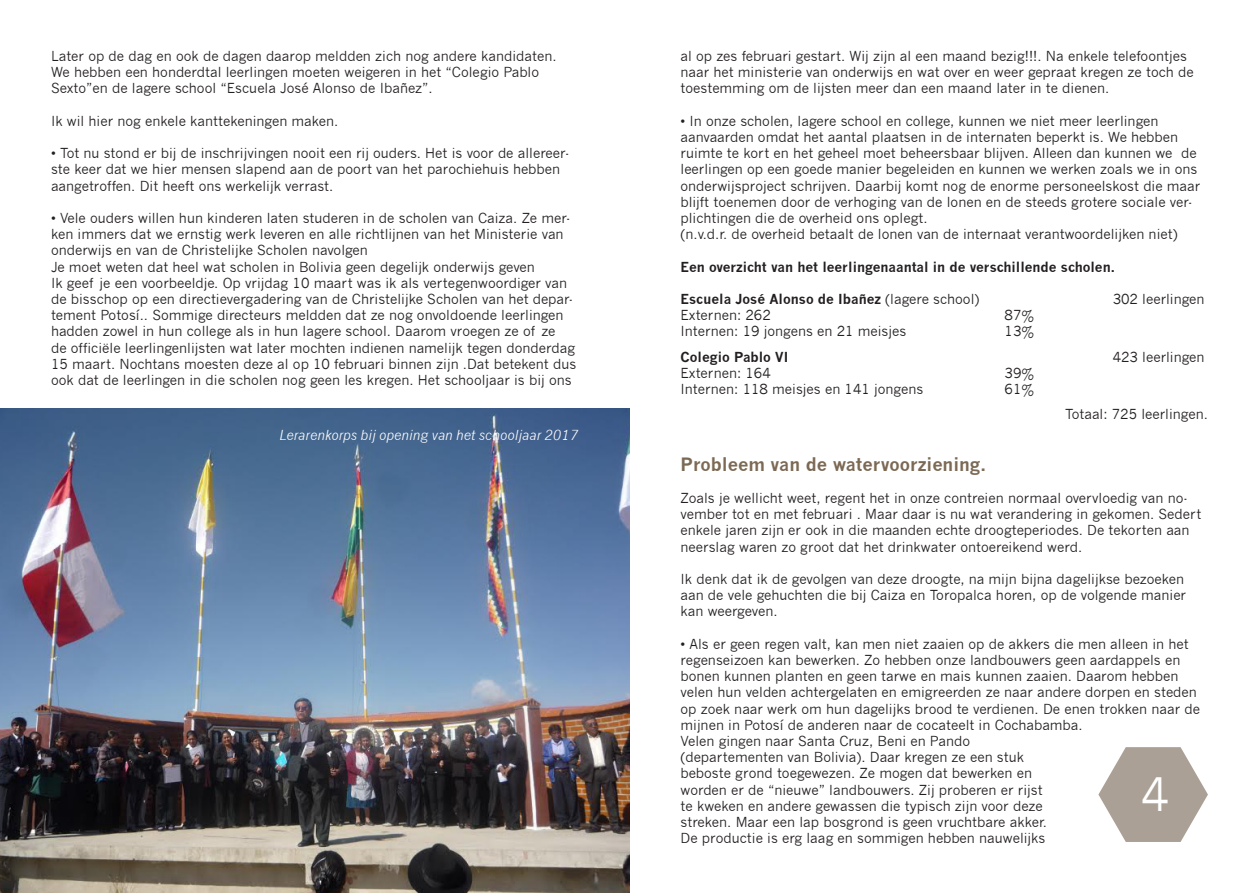
<style>
.page{position:relative;width:1259px;height:893px;background:#fff}
.page>*{position:absolute;margin:0;border:0;box-sizing:border-box;transform-origin:0 0}
.t1{font:45px "News Gothic";color:#fff}
.t2{font:700 18px "News Gothic";letter-spacing:-.005em;color:#7c6954}
.t3{font:13.5px/16.2px "News Gothic";color:#231f20}
.t4{font:700 13.5px "News Gothic";color:#231f20}
.t5{font:italic 13.5px "News Gothic";color:#fff}
.s1{font-weight:400}
</style>
<div class="page">
<img style="left:0;top:408px;width:629px;height:485px">
<svg style="left:1098px;top:747px;width:110px;height:95px"></svg>
<p class="t3" style="left:51px;top:48px;width:507px">Later op de dag en ook de dagen daarop meldden zich nog andere kandidaten.<br>We hebben een honderdtal leerlingen moeten weigeren in het “Colegio Pablo<br>Sexto”en de lagere school “Escuela José Alonso de I bañez”.</p>
<p class="t3" style="left:51px;top:113px;width:289px">I k wil hier nog enkele kanttekeningen maken.</p>
<p class="t3" style="left:51px;top:145px;width:520px">• Tot nu stond er bij de inschrijvingen nooit een rij ouders. Het is voor de allereer&shy;ste keer dat we hier mensen slapend aan de poort van het parochiehuis hebben aangetroffen. Dit heeft ons werkelijk verrast.</p>
<p class="t3" style="left:51px;top:210px;width:521px">• Vele ouders willen hun kinderen laten studeren in de scholen van Caiza. Ze mer&shy;ken immers dat we ernstig werk leveren en alle richtlijnen van het Ministerie van onderwijs en van de Christelijke Scholen navolgen</p>
<p class="t3" style="left:51px;top:259px;width:485px">Je moet weten dat heel wat scholen in Bolivia geen degelijk onderwijs geven</p>
<p class="t3" style="left:51px;top:275px;width:527px">I k geef je een voorbeeldje. Op vrijdag 10 maart was ik als vertegenwoordiger van de bisschop op een directievergadering van de Christelijke Scholen van het depar&shy;tement Potosí.. Sommige directeurs meldden dat ze nog onvoldoende leerlingen hadden zowel in hun college als in hun lagere school. Daarom vroegen ze of ze<br>de officiële leerlingenlijsten wat later mochten indienen namelijk tegen donderdag 15 maart. Nochtans moesten deze al op 10 februari binnen zijn .Dat betekent dus ook dat de leerlingen in die scholen nog geen les kregen. Het schooljaar is bij ons</p>
<p class="t5" style="left:279px;top:428px;width:301px">Lerarenkorps bij opening van het schooljaar 2017</p>
<p class="t3" style="left:680px;top:48px;width:514px">al op zes februari gestart. Wij zijn al een maand bezig!!!. Na enkele telefoontjes naar het ministerie van onderwijs en wat over en weer gepraat kregen ze toch de toestemming om de lijsten meer dan een maand later in te dienen.</p>
<p class="t3" style="left:680px;top:113px;width:521px">• I n onze scholen, lagere school en college, kunnen we niet meer leerlingen aanvaarden omdat het aantal plaatsen in de internaten beperkt is. We hebben ruimte te kort en het geheel moet beheersbaar blijven. Alleen dan kunnen we de leerlingen op een goede manier begeleiden en kunnen we werken zoals we in ons onderwijsproject schrijven. Daarbij komt nog de enorme personeelskost die maar blijft toenemen door de verhoging van de lonen en de steeds grotere sociale ver&shy;plichtingen die de overheid ons oplegt.</p>
<p class="t3" style="left:680px;top:226px;width:498px">(n.v.d.r. de overheid betaalt de lonen van de internaat verantwoordelijken niet)</p>
<p class="t4" style="left:680px;top:258px;width:436px">Een overzicht van het leerlingenaantal in de verschillende scholen.</p>
<p class="t4" style="left:680px;top:291px;width:300px">Escuela José Alonso de I bañez <span class="s1">(lagere school)</span></p>
<p class="t3" style="left:1112px;top:291px;width:93px">302 leerlingen</p>
<p class="t3" style="left:680px;top:307px;width:92px">Externen: 262</p>
<p class="t3" style="left:1004px;top:307px;width:31px">87%</p>
<p class="t3" style="left:680px;top:323px;width:227px">I nternen: 19 jongens en 21 meisjes</p>
<p class="t3" style="left:1004px;top:323px;width:31px">13%</p>
<p class="t4" style="left:680px;top:348px;width:107px">Colegio Pablo VI</p>
<p class="t3" style="left:1112px;top:349px;width:93px">423 leerlingen</p>
<p class="t3" style="left:680px;top:365px;width:92px">Externen: 164</p>
<p class="t3" style="left:1004px;top:365px;width:31px">39%</p>
<p class="t3" style="left:680px;top:381px;width:244px">I nternen: 118 meisjes en 141 jongens</p>
<p class="t3" style="left:1004px;top:381px;width:31px">61%</p>
<p class="t3" style="left:1065px;top:406px;width:144px">Totaal: 725 leerlingen.</p>
<p class="t2" style="left:680px;top:453px;width:307px">Probleem van de watervoorziening.</p>
<p class="t3" style="left:680px;top:490px;width:522px">Zoals je wellicht weet, regent het in onze contreien normaal overvloedig van no&shy;vember tot en met februari . Maar daar is nu wat verandering in gekomen. Sedert enkele jaren zijn er ook in die maanden echte droogteperiodes. De tekorten aan neerslag waren zo groot dat het drinkwater ontoereikend werd.</p>
<p class="t3" style="left:680px;top:571px;width:507px">I k denk dat ik de gevolgen van deze droogte, na mijn bijna dagelijkse bezoeken aan de vele gehuchten die bij Caiza en Toropalca horen, op de volgende manier kan weergeven.</p>
<p class="t3" style="left:680px;top:636px;width:521px">• Als er geen regen valt, kan men niet zaaien op de akkers die men alleen in het regenseizoen kan bewerken. Zo hebben onze landbouwers geen aardappels en bonen kunnen planten en geen tarwe en mais kunnen zaaien. Daarom hebben velen hun velden achtergelaten en emigreerden ze naar andere dorpen en steden op zoek naar werk om hun dagelijks brood te verdienen. De enen trokken naar de mijnen in Potosí de anderen naar de cocateelt in Cochabamba.</p>
<p class="t3" style="left:680px;top:733px;width:291px">Velen gingen naar Santa Cruz, Beni en Pando</p>
<p class="t3" style="left:680px;top:749px;width:345px">(departementen van Bolivia). Daar kregen ze een stuk</p>
<p class="t3" style="left:680px;top:765px;width:353px">beboste grond toegewezen. Ze mogen dat bewerken en</p>
<p class="t3" style="left:680px;top:782px;width:363px">worden er de “nieuwe” landbouwers. Zij proberen er rijst</p>
<p class="t3" style="left:680px;top:798px;width:364px">te kweken en andere gewassen die typisch zijn voor deze</p>
<p class="t3" style="left:680px;top:814px;width:368px">streken. Maar een lap bosgrond is geen vruchtbare akker.</p>
<p class="t3" style="left:680px;top:830px;width:366px">De productie is erg laag en sommigen hebben nauwelijks</p>
<p class="t1" style="left:1141px;top:769px;width:30px">4</p>
</div>
